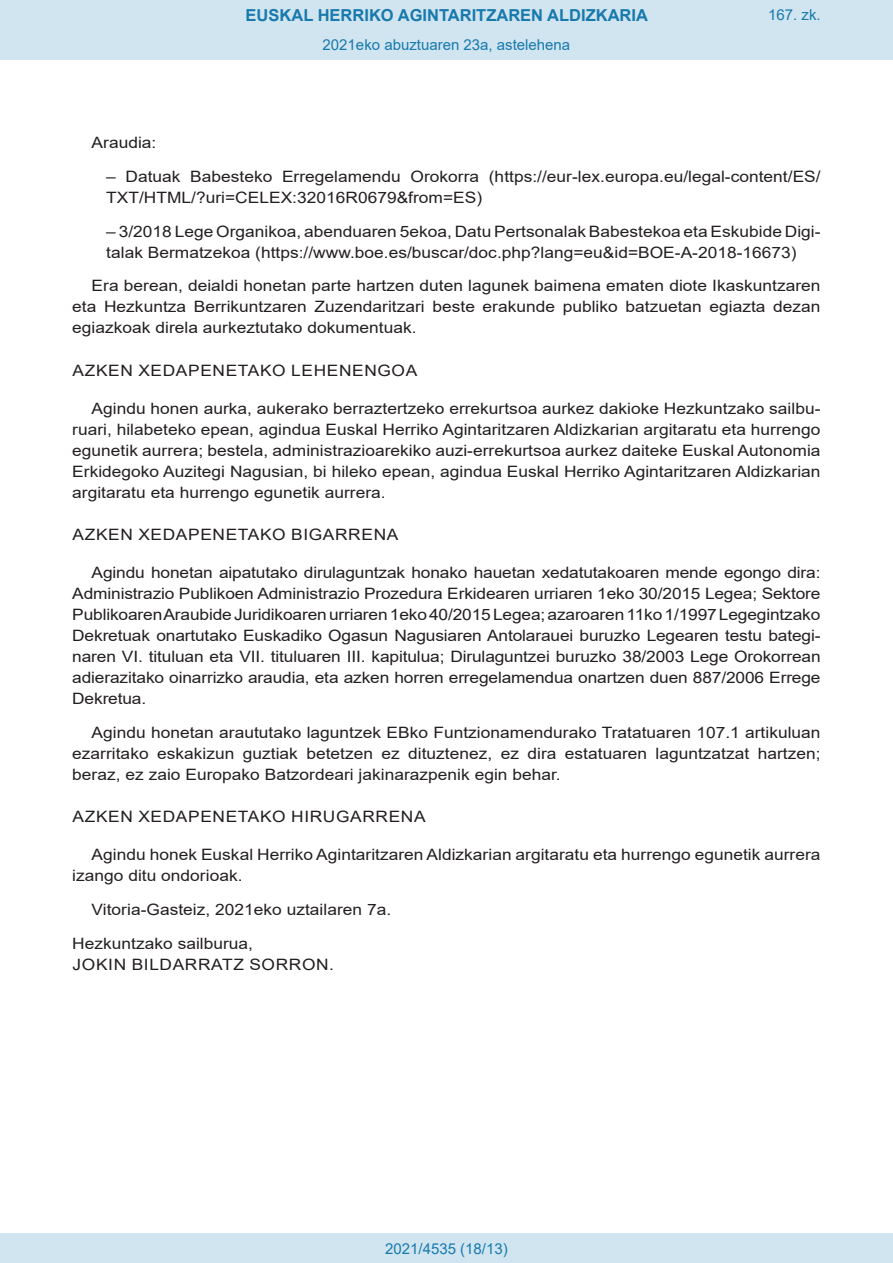
<style>
.page{position:relative;width:893px;height:1263px;background:#fff}
.page>*{position:absolute;margin:0;border:0;box-sizing:border-box;transform-origin:0 0}
.t1{font:700 16.5px "Arial";color:#1879ad}
.BOPVDetalle{font:15.6px/21px "Arial";color:#231f20;text-align:justify;scale:1.11 1}
.BOPVDetalle1{font:15.6px/21px "Arial";color:#231f20;scale:1.11 1}
.BOPVDisposicion{font:15.6px "Arial";letter-spacing:.035em;color:#231f20;scale:1.11 1}
.BOPVFirmaLugFec{font:15.6px "Arial";color:#231f20;scale:1.11 1}
.BOPVFirmaNombre{font:15.6px "Arial";letter-spacing:.035em;color:#231f20;scale:1.11 1}
.BOPVFirmaPuesto{font:15.6px "Arial";color:#231f20;scale:1.11 1}
.Paginacion_Centro{font:15px "Arial";color:#1879ad}
</style>
<div class="page">
<div style="left:0;top:0;width:893px;height:60px;background:#d0e5f0"></div>
<div style="left:0;top:1233px;width:893px;height:30px;background:#d0e5f0"></div>
<p class="t1" style="left:246px;top:3px;width:404px">EUSKAL HERRIKO AGINTARITZAREN ALDIZKARIA</p>
<p class="Paginacion_Centro" style="left:323px;top:35px;width:249px">2021eko abuztuaren 23a, astelehena</p>
<p class="Paginacion_Centro" style="left:768px;top:5px;width:54px">167. zk.</p>
<p class="BOPVDetalle" style="left:92px;top:132px;width:60px">Araudia:</p>
<p class="BOPVDetalle1" style="left:106px;top:166px;width:645px">– Datuak Babesteko Erregelamendu Orokorra (https://eur-lex.europa.eu/legal-content/ES/<br>TXT/HTML/?uri=CELEX:32016R0679&amp;from=ES)</p>
<p class="BOPVDetalle1" style="left:106px;top:221px;width:645px">– 3/2018 Lege Organikoa, abenduaren 5ekoa, Datu Pertsonalak Babestekoa eta Eskubide Digi&shy;talak Bermatzekoa (https://www.boe.es/buscar/doc.php?lang=eu&amp;id=BOE-A-2018-16673)</p>
<p class="BOPVDetalle" style="left:72px;top:275px;width:676px;text-indent:19px">Era berean, deialdi honetan parte hartzen duten lagunek baimena ematen diote Ikaskuntzaren eta Hezkuntza Berrikuntzaren Zuzendaritzari beste erakunde publiko batzuetan egiazta dezan egiazkoak direla aurkeztutako dokumentuak.</p>
<p class="BOPVDisposicion" style="left:73px;top:359px;width:312px">AZKEN XEDAPENETAKO LEHENENGOA</p>
<p class="BOPVDetalle" style="left:72px;top:398px;width:676px;text-indent:19px">Agindu honen aurka, aukerako berraztertzeko errekurtsoa aurkez dakioke Hezkuntzako sailbu&shy;ruari, hilabeteko epean, agindua Euskal Herriko Agintaritzaren Aldizkarian argitaratu eta hurrengo egunetik aurrera; bestela, administrazioarekiko auzi-errekurtsoa aurkez daiteke Euskal Autonomia Erkidegoko Auzitegi Nagusian, bi hileko epean, agindua Euskal Herriko Agintaritzaren Aldizkarian argitaratu eta hurrengo egunetik aurrera.</p>
<p class="BOPVDisposicion" style="left:73px;top:524px;width:295px">AZKEN XEDAPENETAKO BIGARRENA</p>
<p class="BOPVDetalle" style="left:72px;top:562px;width:676px;text-indent:19px">Agindu honetan aipatutako dirulaguntzak honako hauetan xedatutakoaren mende egongo dira:<br>Administrazio Publikoen Administrazio Prozedura Erkidearen urriaren 1eko 30/2015 Legea; Sektore Publikoaren Araubide Juridikoaren urriaren 1eko 40/2015 Legea; azaroaren 11ko 1/1997 Legegintzako Dekretuak onartutako Euskadiko Ogasun Nagusiaren Antolarauei buruzko Legearen testu bategi&shy;naren VI. tituluan eta VII. tituluaren III. kapitulua; Dirulaguntzei buruzko 38/2003 Lege Orokorrean adierazitako oinarrizko araudia, eta azken horren erregelamendua onartzen duen 887/2006 Errege Dekretua.</p>
<p class="BOPVDetalle" style="left:72px;top:722px;width:676px;text-indent:19px">Agindu honetan araututako laguntzek EBko Funtzionamendurako Tratatuaren 107.1 artikuluan ezarritako eskakizun guztiak betetzen ez dituztenez, ez dira estatuaren laguntzatzat hartzen; beraz, ez zaio Europako Batzordeari jakinarazpenik egin behar.</p>
<p class="BOPVDisposicion" style="left:73px;top:806px;width:320px">AZKEN XEDAPENETAKO HIRUGARRENA</p>
<p class="BOPVDetalle" style="left:72px;top:844px;width:676px;text-indent:19px">Agindu honek Euskal Herriko Agintaritzaren Aldizkarian argitaratu eta hurrengo egunetik aurrera izango ditu ondorioak.</p>
<p class="BOPVFirmaLugFec" style="left:92px;top:898px;width:271px">Vitoria-Gasteiz, 2021eko uztailaren 7a.</p>
<p class="BOPVFirmaPuesto" style="left:72px;top:932px;width:164px">Hezkuntzako sailburua,</p>
<p class="BOPVFirmaNombre" style="left:73px;top:953px;width:237px">JOKIN BILDARRATZ SORRON.</p>
<p class="Paginacion_Centro" style="left:385px;top:1238px;width:124px">2021/4535 (18/13)</p>
</div>
